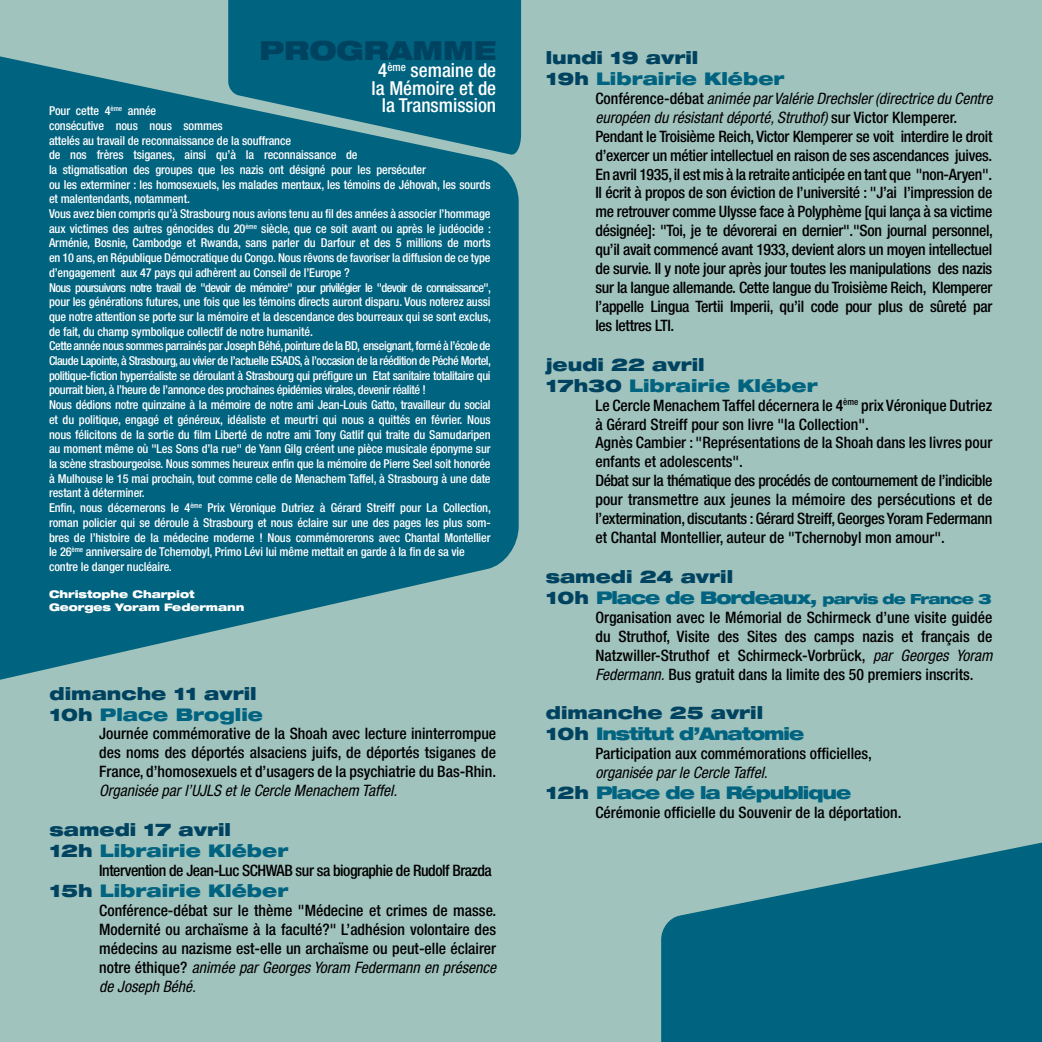
<style>
.page{position:relative;width:1042px;height:1042px;background:#a1c3bd}
.page>*{position:absolute;margin:0;border:0;box-sizing:border-box;transform-origin:0 0}
.t1{font:900 expanded 26.25px "Helvetica Neue";color:#004360}
.t2{font:500 condensed 19.25px/17.5px "Helvetica Neue";color:#fff;text-align:center}
.t3{font:900 expanded 17.5px/21px "Helvetica Neue";color:#004360}
.t4{font:900 expanded 17.5px/21px "Helvetica Neue";letter-spacing:-.03em;color:#004360}
.t5{font:900 expanded 17.5px "Helvetica Neue";letter-spacing:-.06em;color:#006380}
.t6{font:900 expanded 17.5px "Helvetica Neue";color:#006380}
.t7{font:500 condensed 15.75px/18.9px "Helvetica Neue";letter-spacing:-.02em;color:#000;text-align:justify}
.t8{font:500 condensed 15.75px/18.9px "Helvetica Neue";color:#000}
.t9{font:italic condensed 15.75px "Helvetica Neue";color:#000}
.t10{font:500 condensed 12.25px/14.7px "Helvetica Neue";letter-spacing:-.01em;color:#fff}
.t11{font:900 expanded 10.5px/12.6px "Helvetica Neue";letter-spacing:-.01em;color:#fff}
.s1{color:#006380}
.s2{color:#004360}
.s3{font-weight:400;font-style:italic}
.s4{font-size:14px;color:#006380}
</style>
<div class="page">
<svg style="left:0;top:56px;width:519px;height:624px;background:#146f87"></svg>
<svg style="left:228px;top:0;width:293px;height:156px;background:#0a6983"></svg>
<svg style="left:661px;top:842px;width:381px;height:200px;fill:#006380"></svg>
<h1 class="t1" style="left:259px;top:33px;width:238px">PROGRAMME</h1>
<h2 class="t2" style="left:371px;top:62px;width:126px">4<sup>ème</sup> semaine de la Mémoire et de la Transmission</h2>
<p class="t10" style="left:49px;top:103px;width:443px">Pour cette 4<sup>ème</sup> année<br>consécutive nous nous sommes<br>attelés au travail de reconnaissance de la souffrance<br>de nos frères tsiganes, ainsi qu’à la reconnaissance de<br>la stigmatisation des groupes que les nazis ont désigné pour les persécuter<br>ou les exterminer : les homosexuels, les malades mentaux, les témoins de Jéhovah, les sourds et malentendants, notamment.<br>Vous avez bien compris qu’à Strasbourg nous avions tenu au fil des années à associer l’hommage aux victimes des autres génocides du 20<sup>ème</sup> siècle, que ce soit avant ou après le judéocide :<br>Arménie, Bosnie, Cambodge et Rwanda, sans parler du Darfour et des 5 millions de morts en 10 ans, en République Démocratique du Congo. Nous rêvons de favoriser la diffusion de ce type d’engagement aux 47 pays qui adhèrent au Conseil de l’Europe ?<br>Nous poursuivons notre travail de "devoir de mémoire" pour privilégier le "devoir de connaissance", pour les générations futures, une fois que les témoins directs auront disparu. Vous noterez aussi que notre attention se porte sur la mémoire et la descendance des bourreaux qui se sont exclus, de fait, du champ symbolique collectif de notre humanité.<br>Cette année nous sommes parrainés par Joseph Béhé, pointure de la BD, enseignant, formé à l’école de Claude Lapointe, à Strasbourg, au vivier de l’actuelle ESADS, à l’occasion de la réédition de Péché Mortel, politique-fiction hyperréaliste se déroulant à Strasbourg qui préfigure un Etat sanitaire totalitaire qui pourrait bien, à l’heure de l’annonce des prochaines épidémies virales, devenir réalité !<br>Nous dédions notre quinzaine à la mémoire de notre ami Jean-Louis Gatto, travailleur du social et du politique, engagé et généreux, idéaliste et meurtri qui nous a quittés en février. Nous nous félicitons de la sortie du film Liberté de notre ami Tony Gatlif qui traite du Samudaripen au moment même où "Les Sons d’la rue" de Yann Gilg créent une pièce musicale éponyme sur la scène strasbourgeoise. Nous sommes heureux enfin que la mémoire de Pierre Seel soit honorée à Mulhouse le 15 mai prochain, tout comme celle de Menachem Taffel, à Strasbourg à une date restant à déterminer.<br>Enfin, nous décernerons le 4<sup>ème</sup> Prix Véronique Dutriez à Gérard Streiff pour La Collection, roman policier qui se déroule à Strasbourg et nous éclaire sur une des pages les plus som&shy;bres de l’histoire de la médecine moderne ! Nous commémorerons avec Chantal Montellier le 26<sup>ème</sup> anniversaire de Tchernobyl, Primo Lévi lui même mettait en garde à la fin de sa vie contre le danger nucléaire.</p>
<p class="t11" style="left:49px;top:588px;width:197px">Christophe Charpiot<br>Georges Yoram Federmann</p>
<h3 class="t3" style="left:50px;top:682px;width:215px">dimanche 11 avril<br>10h <span class="s1">Place Broglie</span></h3>
<p class="t7" style="left:99px;top:724px;width:398px">Journée commémorative de la Shoah avec lecture ininterrompue des noms des déportés alsaciens juifs, de déportés tsiganes de France, d’homosexuels et d’usagers de la psychiatrie du Bas-Rhin.</p>
<p class="t9" style="left:99px;top:781px;width:299px">Organisée par l’UJLS et le Cercle Menachem Taffel.</p>
<h3 class="t3" style="left:50px;top:818px;width:240px">samedi 17 avril<br>12h <span class="s1">Librairie Kléber</span></h3>
<p class="t7" style="left:99px;top:861px;width:394px">Intervention de Jean-Luc SCHWAB sur sa biographie de Rudolf Brazda</p>
<h3 class="t6" style="left:50px;top:879px;width:240px"><span class="s2">15h</span> Librairie Kléber</h3>
<p class="t7" style="left:99px;top:900px;width:398px">Conférence-débat sur le thème "Médecine et crimes de masse.<br>Modernité ou archaïsme à la faculté?" L’adhésion volontaire des médecins au nazisme est-elle un archaïsme ou peut-elle éclairer notre éthique? <span class="s3">animée par Georges Yoram Federmann en présence de Joseph Béhé.</span></p>
<h3 class="t3" style="left:546px;top:47px;width:240px">lundi 19 avril<br>19h <span class="s1">Librairie Kléber</span></h3>
<p class="t7" style="left:595px;top:89px;width:399px;text-align:left">Conférence-débat <span class="s3">animée par Valérie Drechsler (directrice du Centre européen du résistant déporté, Struthof)</span> sur Victor Klemperer.<br>Pendant le Troisième Reich, Victor Klemperer se voit interdire le droit d’exercer un métier intellectuel en raison de ses ascendances juives.<br>En avril 1935, il est mis à la retraite anticipée en tant que "non-Aryen".<br>Il écrit à propos de son éviction de l’université : "J’ai l’impression de me retrouver comme Ulysse face à Polyphème [qui lança à sa victime désignée]: "Toi, je te dévorerai en dernier"."Son journal personnel, qu’il avait commencé avant 1933, devient alors un moyen intellectuel de survie. Il y note jour après jour toutes les manipulations des nazis sur la langue allemande. Cette langue du Troisième Reich, Klemperer l’appelle Lingua Tertii Imperii, qu’il code pour plus de sûreté par les lettres LTI.</p>
<h3 class="t3" style="left:546px;top:353px;width:273px">jeudi 22 avril<br>17h30 <span class="s1">Librairie Kléber</span></h3>
<p class="t8" style="left:595px;top:395px;width:398px">Le Cercle Menachem Taffel décernera le 4<sup>ème</sup> prix Véronique Dutriez à Gérard Streiff pour son livre "la Collection".<br>Agnès Cambier : "Représentations de la Shoah dans les livres pour enfants et adolescents".<br>Débat sur la thématique des procédés de contournement de l’indicible pour transmettre aux jeunes la mémoire des persécutions et de l’extermination, discutants : Gérard Streiff, Georges Yoram Federmann et Chantal Montellier, auteur de "Tchernobyl mon amour".</p>
<h3 class="t4" style="left:546px;top:565px;width:447px">samedi 24 avril<br>10h <span class="s1">Place de Bordeaux,</span> <span class="s4">parvis de France 3</span></h3>
<p class="t7" style="left:595px;top:607px;width:398px">Organisation avec le Mémorial de Schirmeck d’une visite guidée du Struthof, Visite des Sites des camps nazis et français de Natzwiller-Struthof et Schirmeck-Vorbrück, <span class="s3">par Georges Yoram Federmann.</span> Bus gratuit dans la limite des 50 premiers inscrits.</p>
<h3 class="t4" style="left:546px;top:702px;width:260px">dimanche 25 avril<br>10h <span class="s1">Institut d’Anatomie</span></h3>
<p class="t8" style="left:595px;top:744px;width:278px">Participation aux commémorations officielles,</p>
<p class="t9" style="left:595px;top:763px;width:174px">organisée par le Cercle Taffel.</p>
<h3 class="t5" style="left:546px;top:781px;width:307px"><span class="s2">12h</span> Place de la République</h3>
<p class="t8" style="left:595px;top:803px;width:308px">Cérémonie officielle du Souvenir de la déportation.</p>
</div>
